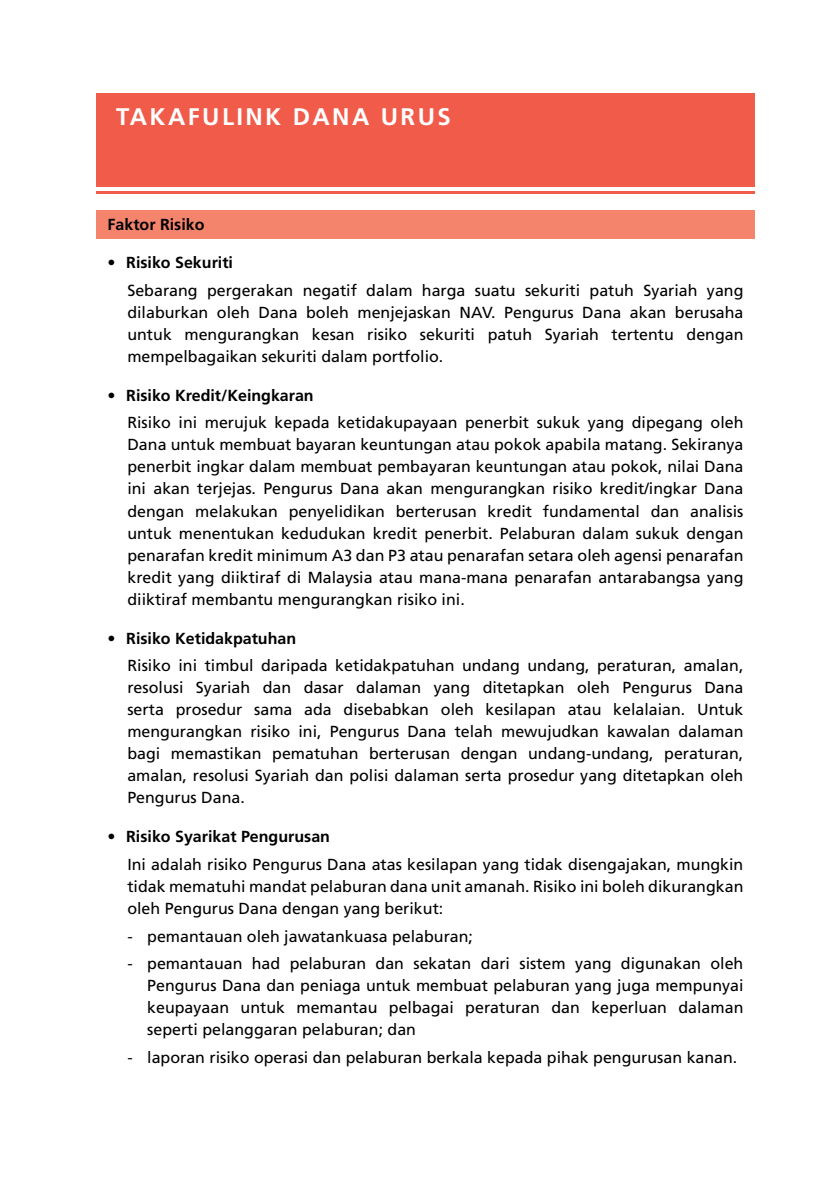
<style>
.page{position:relative;width:840px;height:1191px;background:#fff}
.page>*{position:absolute;margin:0;border:0;box-sizing:border-box;transform-origin:0 0}
.t1{font:700 24px "Frutiger";letter-spacing:.1em;color:#fff}
.t2{font:16px/22px "Frutiger";color:#000;text-align:justify}
.t3{font:700 16px "Frutiger";color:#000}
</style>
<div class="page">
<div style="left:96px;top:93px;width:658px;height:94px;background:#f15b4a"></div>
<hr style="left:96px;top:191px;width:658px;height:3px;background:#f15b4a">
<div style="left:96px;top:211px;width:658px;height:28px;background:#f5846d"></div>
<h1 class="t1" style="left:116px;top:103px;width:336px">TAKAFULINK DANA URUS</h1>
<p class="t3" style="left:107px;top:215px;width:98px">Faktor Risiko</p>
<p class="t3" style="left:107px;top:253px;width:127px">• Risiko Sekuriti</p>
<p class="t2" style="left:127px;top:279px;width:617px">Sebarang pergerakan negatif dalam harga suatu sekuriti patuh Syariah yang dilaburkan oleh Dana boleh menjejaskan NAV. Pengurus Dana akan berusaha untuk mengurangkan kesan risiko sekuriti patuh Syariah tertentu dengan mempelbagaikan sekuriti dalam portfolio.</p>
<p class="t3" style="left:107px;top:386px;width:207px">• Risiko Kredit/Keingkaran</p>
<p class="t2" style="left:127px;top:412px;width:617px">Risiko ini merujuk kepada ketidakupayaan penerbit sukuk yang dipegang oleh Dana untuk membuat bayaran keuntungan atau pokok apabila matang. Sekiranya penerbit ingkar dalam membuat pembayaran keuntungan atau pokok, nilai Dana ini akan terjejas. Pengurus Dana akan mengurangkan risiko kredit/ingkar Dana dengan melakukan penyelidikan berterusan kredit fundamental dan analisis untuk menentukan kedudukan kredit penerbit. Pelaburan dalam sukuk dengan penarafan kredit minimum A3 dan P3 atau penarafan setara oleh agensi penarafan kredit yang diiktiraf di Malaysia atau mana-mana penarafan antarabangsa yang diiktiraf membantu mengurangkan risiko ini.</p>
<p class="t3" style="left:107px;top:628px;width:190px">• Risiko Ketidakpatuhan</p>
<p class="t2" style="left:127px;top:655px;width:617px">Risiko ini timbul daripada ketidakpatuhan undang undang, peraturan, amalan, resolusi Syariah dan dasar dalaman yang ditetapkan oleh Pengurus Dana serta prosedur sama ada disebabkan oleh kesilapan atau kelalaian. Untuk mengurangkan risiko ini, Pengurus Dana telah mewujudkan kawalan dalaman bagi memastikan pematuhan berterusan dengan undang-undang, peraturan, amalan, resolusi Syariah dan polisi dalaman serta prosedur yang ditetapkan oleh Pengurus Dana.</p>
<p class="t3" style="left:107px;top:827px;width:224px">• Risiko Syarikat Pengurusan</p>
<p class="t2" style="left:127px;top:853px;width:617px">Ini adalah risiko Pengurus Dana atas kesilapan yang tidak disengajakan, mungkin tidak mematuhi mandat pelaburan dana unit amanah. Risiko ini boleh dikurangkan oleh Pengurus Dana dengan yang berikut:</p>
<p class="t2" style="left:127px;top:925px;width:347px">- pemantauan oleh jawatankuasa pelaburan;</p>
<p class="t2" style="left:147px;top:953px;width:597px;text-indent:-20px">- pemantauan had pelaburan dan sekatan dari sistem yang digunakan oleh Pengurus Dana dan peniaga untuk membuat pelaburan yang juga mempunyai keupayaan untuk memantau pelbagai peraturan dan keperluan dalaman seperti pelanggaran pelaburan; dan</p>
<p class="t2" style="left:127px;top:1046px;width:611px">- laporan risiko operasi dan pelaburan berkala kepada pihak pengurusan kanan.</p>
</div>
